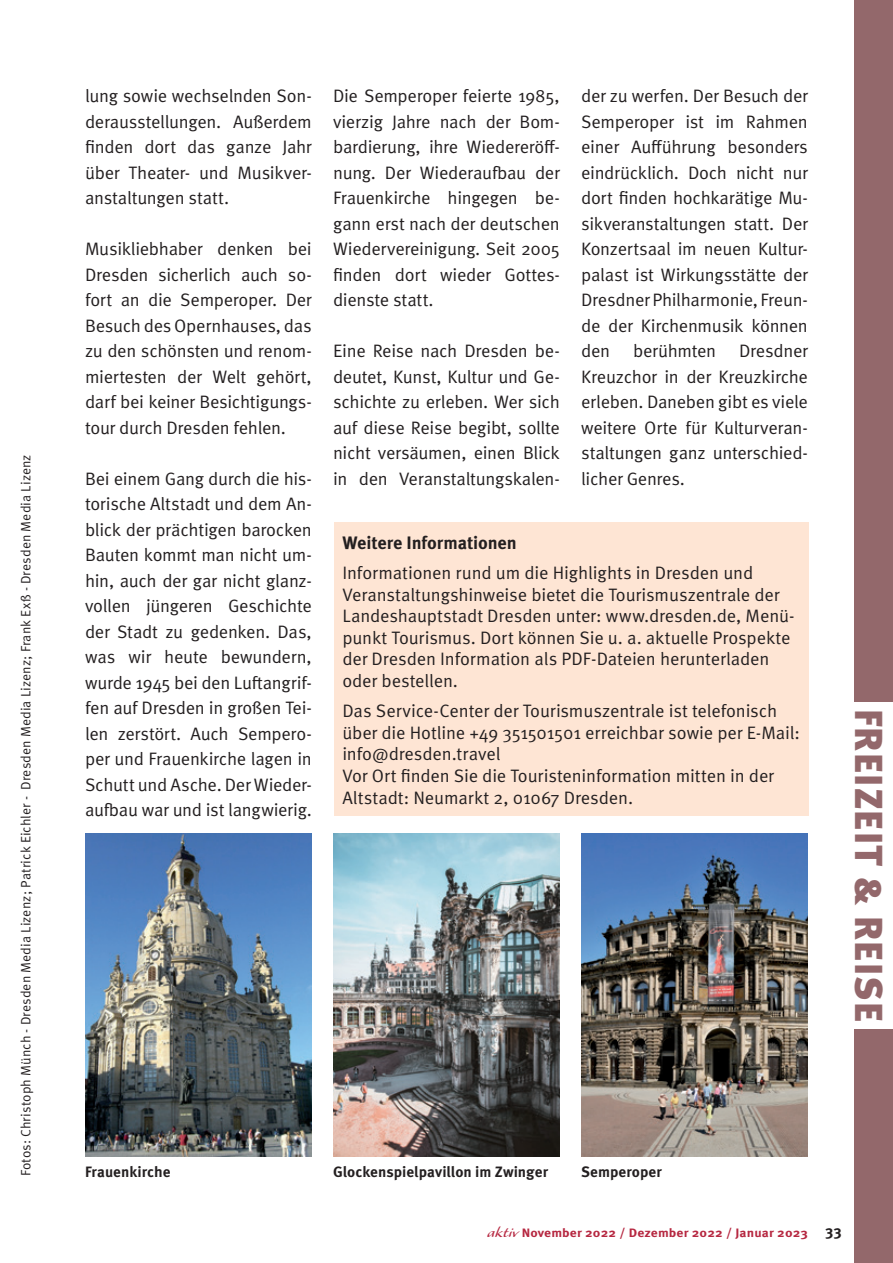
<style>
.page{position:relative;width:893px;height:1263px;background:#fff}
.page>*{position:absolute;margin:0;border:0;box-sizing:border-box;transform-origin:0 0}
.t1{font:900 39px "Meta Pro";letter-spacing:.035em;color:#93686b}
.Fließtext{font:18px/25.5px "Meta Pro Norm";letter-spacing:-.01em;color:#231f20;text-align:justify}
.Fließtext-2{font:700 18px "Meta Pro";letter-spacing:-.005em;color:#231f20}
.Fließtext-3{font:700 15px "Meta Pro";color:#231f20}
.Fließtext-4{font:13.5px "Meta Pro Norm";letter-spacing:.005em;color:#231f20}
.t2{font:700 12.15px "Meta Pro";letter-spacing:.01em;color:#b62841;scale:1.11 1}
.s1{font-family:"Alexa Std";font-weight:400;font-size:16.2px}
.s2{font-size:15px;color:#231f20}
</style>
<div class="page">
<div style="left:334px;top:523px;width:474px;height:293px;background:#fee5d4"></div>
<div style="left:855px;top:0;width:38px;height:702px;background:#93686b"></div>
<div style="left:855px;top:1029px;width:38px;height:234px;background:#93686b"></div>
<img style="left:85px;top:833px;width:227px;height:324px">
<img style="left:333px;top:833px;width:227px;height:324px">
<img style="left:581px;top:833px;width:227px;height:324px">
<p class="Fließtext-4" style="left:15px;top:1176px;width:723px;rotate:-90deg">Fotos: Christoph Münch - Dresden Media Lizenz; Patrick Eichler - Dresden Media Lizenz; Frank Exß - Dresden Media Lizenz</p>
<p class="Fließtext" style="left:85px;top:82px;width:228px">lung sowie wechselnden Son&shy;derausstellungen. Außerdem finden dort das ganze Jahr über Theater- und Musikver&shy;anstaltungen statt.</p>
<p class="Fließtext" style="left:85px;top:235px;width:228px">Musikliebhaber denken bei Dresden sicherlich auch so&shy;fort an die Semperoper. Der Besuch des Opernhauses, das zu den schönsten und renom&shy;miertesten der Welt gehört, darf bei keiner Besichtigungs&shy;tour durch Dresden fehlen.</p>
<p class="Fließtext" style="left:85px;top:464px;width:228px">Bei einem Gang durch die his&shy;torische Altstadt und dem An&shy;blick der prächtigen barocken Bauten kommt man nicht um&shy;hin, auch der gar nicht glanz&shy;vollen jüngeren Geschichte der Stadt zu gedenken. Das, was wir heute bewundern, wurde 1945 bei den Luftangrif&shy;fen auf Dresden in großen Tei&shy;len zerstört. Auch Sempero&shy;per und Frauenkirche lagen in Schutt und Asche. Der Wieder&shy;aufbau war und ist langwierig.</p>
<p class="Fließtext" style="left:333px;top:82px;width:228px">Die Semperoper feierte 1985, vierzig Jahre nach der Bom&shy;bardierung, ihre Wiedereröff&shy;nung. Der Wiederaufbau der Frauenkirche hingegen be&shy;gann erst nach der deutschen Wiedervereinigung. Seit 2005 finden dort wieder Gottes&shy;dienste statt.</p>
<p class="Fließtext" style="left:333px;top:337px;width:228px">Eine Reise nach Dresden be&shy;deutet, Kunst, Kultur und Ge&shy;schichte zu erleben. Wer sich auf diese Reise begibt, sollte nicht versäumen, einen Blick in den Veranstaltungskalen-</p>
<p class="Fließtext" style="left:581px;top:82px;width:228px">der zu werfen. Der Besuch der Semperoper ist im Rahmen einer Aufführung besonders eindrücklich. Doch nicht nur dort finden hochkarätige Mu&shy;sikveranstaltungen statt. Der Konzertsaal im neuen Kultur&shy;palast ist Wirkungsstätte der Dresdner Philharmonie, Freun&shy;de der Kirchenmusik können den</p>
<p class="Fließtext" style="left:633px;top:337px;width:85px">berühmten</p>
<p class="Fließtext" style="left:581px;top:337px;width:228px;text-indent:158px">Dresdner Kreuzchor in der Kreuzkirche erleben. Daneben gibt es viele weitere Orte für Kulturveran&shy;staltungen ganz unterschied&shy;licher Genres.</p>
<p class="Fließtext-2" style="left:342px;top:529px;width:176px">Weitere Informationen</p>
<p class="Fließtext" style="left:342px;top:561px;width:454px;line-height:21.6px;text-align:left">Informationen rund um die Highlights in Dresden und Veranstaltungshinweise bietet die Tourismuszentrale der Landeshauptstadt Dresden unter: www.dresden.de, Menü&shy;punkt Tourismus. Dort können Sie u. a. aktuelle Prospekte der Dresden Information als PDF-Dateien herunterladen oder bestellen.</p>
<p class="Fließtext" style="left:342px;top:699px;width:459px;line-height:21.6px;text-align:left">Das Service-Center der Tourismuszentrale ist telefonisch über die Hotline +49 351501501 erreichbar sowie per E-Mail: info@dresden.travel</p>
<p class="Fließtext" style="left:342px;top:764px;width:433px;line-height:21.6px">Vor Ort finden Sie die Touristeninformation mitten in der<br>Altstadt: Neumarkt 2, 01067 Dresden.</p>
<p class="t1" style="left:899px;top:709px;width:314px;rotate:90deg">FREIZEIT &amp; REISE</p>
<p class="Fließtext-3" style="left:85px;top:1159px;width:87px">Frauenkirche</p>
<p class="Fließtext-3" style="left:333px;top:1159px;width:216px">Glockenspielpavillon im Zwinger</p>
<p class="Fließtext-3" style="left:581px;top:1159px;width:82px">Semperoper</p>
<p class="t2" style="left:487px;top:1223px;width:321px"><span class="s1">aktiv</span> November 2022 / Dezember 2022 / Januar 2023 <span class="s2">33</span></p>
</div>
